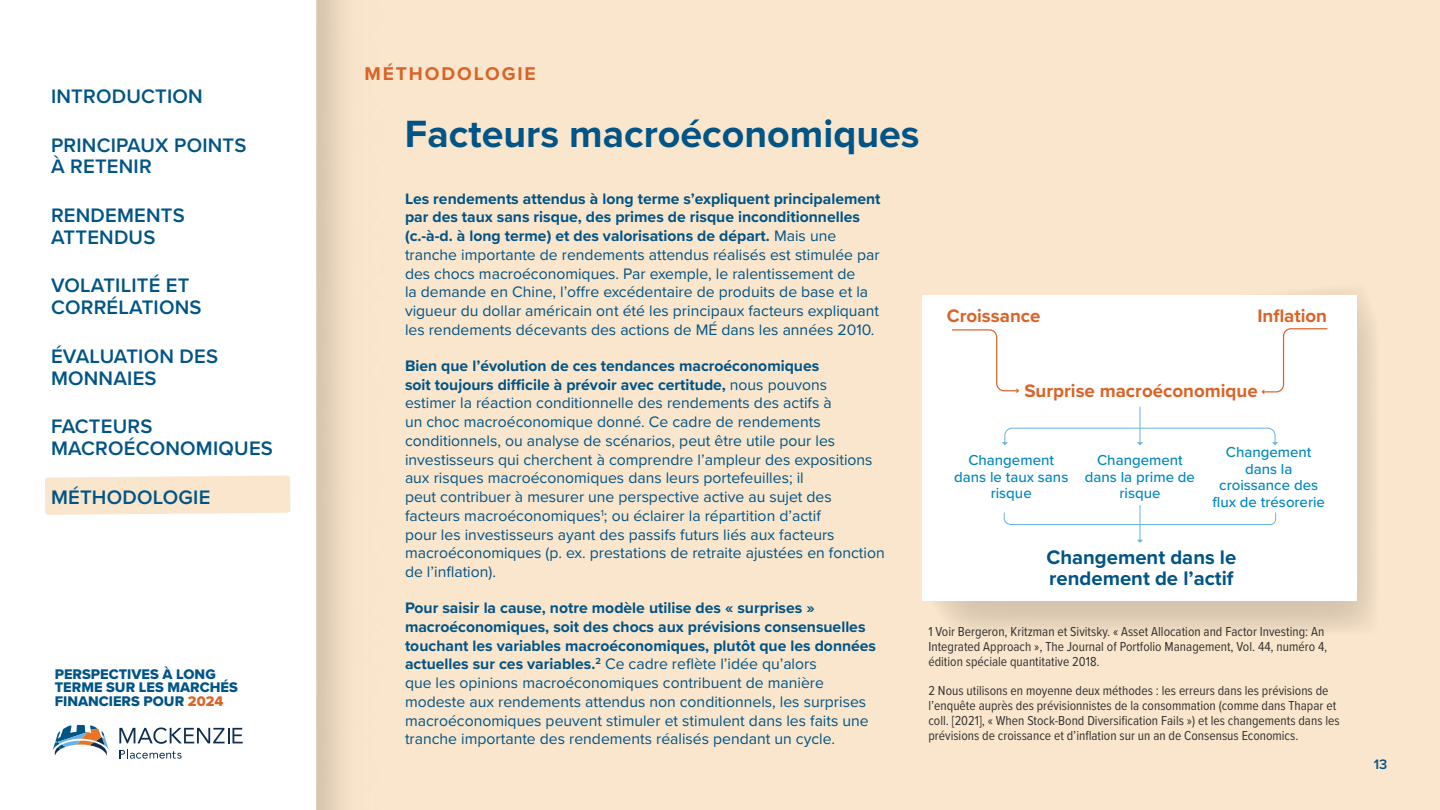
<style>
.page{position:relative;width:1440px;height:810px;background:#fff}
.page>*{position:absolute;margin:0;border:0;box-sizing:border-box;transform-origin:0 0}
.t1{font:700 39.38px "Proxima Nova";color:#005486}
.t2{font:700 20.33px/21.9px "Proxima Nova";color:#005486}
.navigation{font:600 20.25px/21.8px "Proxima Nova";letter-spacing:.01em;color:#005486}
.t3{font:700 19.2px "Proxima Nova";letter-spacing:.1em;color:#da6327}
.t4{font:700 18.75px "Proxima Nova";color:#da6327}
.Body-blue{font:15.75px/18.8px "Proxima Nova";color:#005486}
.t5{font:500 15px/16.5px "Proxima Nova";color:#0088bd;text-align:center}
.t6{font:14.48px/13.5px "Proxima Nova Extrabld";color:#005486}
.t7{font:600 14.25px "Proxima Nova";color:#005486}
.Disclaimer{font:13.5px/15px "Proxima Nova Cond";color:#333}
.s1{color:#da6327}
.s2{font-weight:700}
</style>
<div class="page">
<div style="left:316px;top:0;width:1124px;height:810px;background:#fae6cc"></div>
<svg style="left:53px;top:725px;width:56px;height:31px"></svg>
<svg style="left:119px;top:727px;width:124px;height:32px"></svg>
<svg style="left:938px;top:291px;width:436px;height:339px;fill:#e2d0b8"></svg>
<div style="left:922px;top:295px;width:435px;height:306px;background:#fff"></div>
<svg style="left:45px;top:475px;width:245px;height:40px;background:#fae7cf"></svg>
<div style="left:924px;top:296px;width:424px;height:306px;background:#fff"></div>
<p class="navigation" style="left:51px;top:85px;width:153px">INTRODUCTION</p>
<p class="navigation" style="left:51px;top:133px;width:197px">PRINCIPAUX POINTS<br>À RETENIR</p>
<p class="navigation" style="left:51px;top:204px;width:135px">RENDEMENTS<br>ATTENDUS</p>
<p class="navigation" style="left:51px;top:274px;width:152px">VOLATILITÉ ET<br>CORRÉLATIONS</p>
<p class="navigation" style="left:51px;top:345px;width:169px">ÉVALUATION DES<br>MONNAIES</p>
<p class="navigation" style="left:51px;top:415px;width:223px">FACTEURS<br>MACROÉCONOMIQUES</p>
<p class="navigation" style="left:51px;top:485px;width:161px">MÉTHODOLOGIE</p>
<p class="t6" style="left:55px;top:667px;width:185px">PERSPECTIVES À LONG<br>TERME SUR LES MARCHÉS<br>FINANCIERS POUR <span class="s1">2024</span></p>
<p class="t3" style="left:364px;top:60px;width:173px">MÉTHODOLOGIE</p>
<h2 class="t1" style="left:405px;top:105px;width:516px">Facteurs macroéconomiques</h2>
<p class="Body-blue" style="left:405px;top:188px;width:477px"><span class="s2">Les rendements attendus à long terme s’expliquent principalement par des taux sans risque, des primes de risque inconditionnelles (c.-à-d. à long terme) et des valorisations de départ.</span> Mais une tranche importante de rendements attendus réalisés est stimulée par des chocs macroéconomiques. Par exemple, le ralentissement de<br>la demande en Chine, l’offre excédentaire de produits de base et la vigueur du dollar américain ont été les principaux facteurs expliquant les rendements décevants des actions de MÉ dans les années 2010.</p>
<p class="Body-blue" style="left:405px;top:356px;width:481px"><span class="s2">Bien que l’évolution de ces tendances macroéconomiques<br>soit toujours difficile à prévoir avec certitude,</span> nous pouvons<br>estimer la réaction conditionnelle des rendements des actifs à<br>un choc macroéconomique donné. Ce cadre de rendements conditionnels, ou analyse de scénarios, peut être utile pour les investisseurs qui cherchent à comprendre l’ampleur des expositions aux risques macroéconomiques dans leurs portefeuilles; il<br>peut contribuer à mesurer une perspective active au sujet des facteurs macroéconomiques<sup>1</sup>; ou éclairer la répartition d’actif<br>pour les investisseurs ayant des passifs futurs liés aux facteurs macroéconomiques (p. ex. prestations de retraite ajustées en fonction de l’inflation).</p>
<p class="Body-blue" style="left:405px;top:598px;width:473px"><span class="s2">Pour saisir la cause, notre modèle utilise des « surprises » macroéconomiques, soit des chocs aux prévisions consensuelles touchant les variables macroéconomiques, plutôt que les données actuelles sur ces variables.</span><sup>2</sup> Ce cadre reflète l’idée qu’alors<br>que les opinions macroéconomiques contribuent de manière modeste aux rendements attendus non conditionnels, les surprises macroéconomiques peuvent stimuler et stimulent dans les faits une tranche importante des rendements réalisés pendant un cycle.</p>
<p class="t4" style="left:947px;top:302px;width:95px">Croissance</p>
<p class="t4" style="left:1257px;top:302px;width:71px">Inflation</p>
<p class="t4" style="left:1024px;top:376px;width:235px">Surprise macroéconomique</p>
<p class="t5" style="left:954px;top:452px;width:116px">Changement dans le taux sans risque</p>
<p class="t5" style="left:1085px;top:452px;width:112px">Changement dans la prime de risque</p>
<p class="t5" style="left:1212px;top:443px;width:114px">Changement dans la croissance des flux de trésorerie</p>
<p class="t2" style="left:1046px;top:545px;width:191px">Changement dans le rendement de l’actif</p>
<p class="Disclaimer" style="left:928px;top:624px;width:400px">1 Voir Bergeron, Kritzman et Sivitsky. « Asset Allocation and Factor Investing: An<br>Integrated Approach », The Journal of Portfolio Management, Vol. 44, numéro 4, édition spéciale quantitative 2018.</p>
<p class="Disclaimer" style="left:928px;top:682px;width:413px">2 Nous utilisons en moyenne deux méthodes : les erreurs dans les prévisions de l’enquête auprès des prévisionnistes de la consommation (comme dans Thapar et coll. [2021], « When Stock-Bond Diversification Fails ») et les changements dans les prévisions de croissance et d’inflation sur un an de Consensus Economics.</p>
<p class="t7" style="left:1374px;top:753px;width:15px">13</p>
</div>
